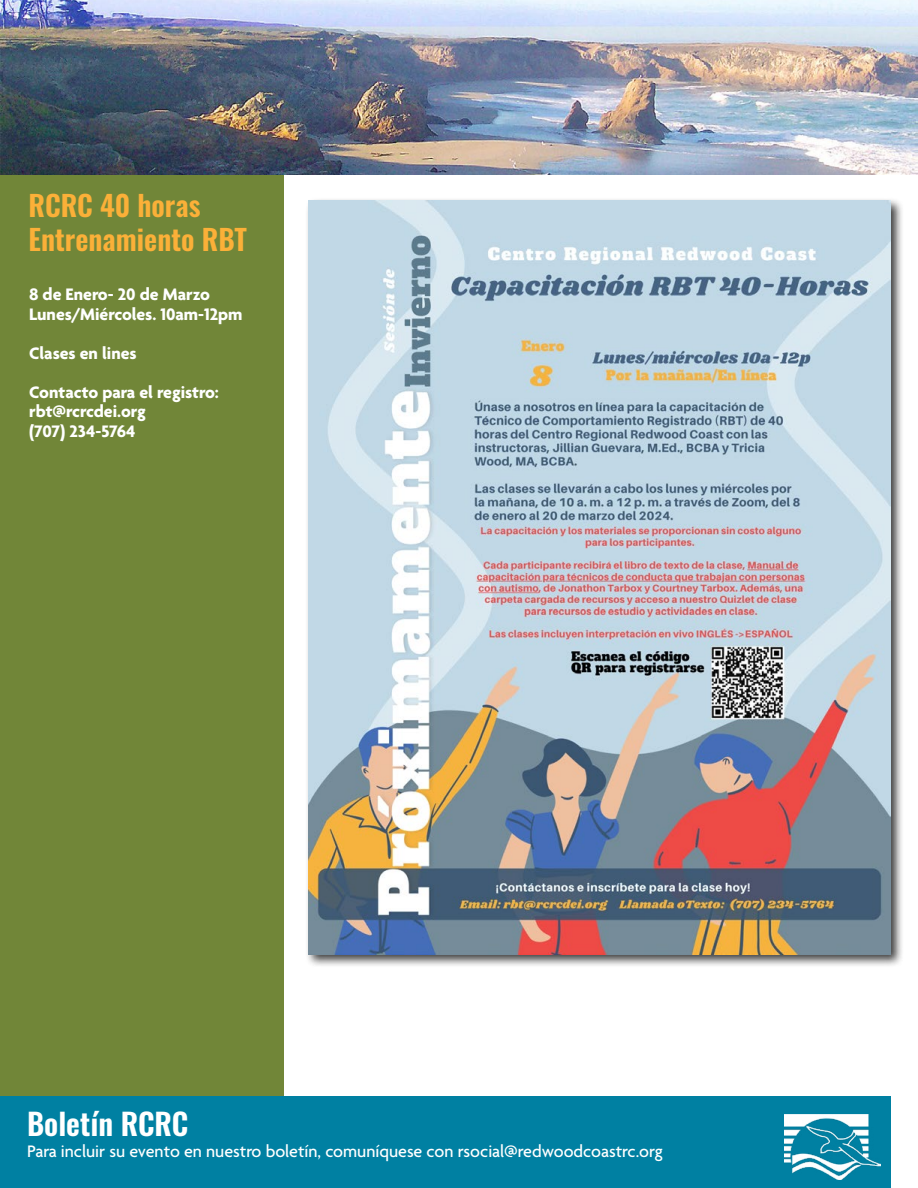
<style>
.page{position:relative;width:918px;height:1188px;background:#fff}
.page>*{position:absolute;margin:0;border:0;box-sizing:border-box;transform-origin:0 0}
.t1{font:600 30px "Oswald";color:#fff}
.t2{font:600 28.5px/34.2px "Oswald";color:#fbb038}
.t3{font:700 18px/19.5px "Agenda";color:#fff}
.t4{font:500 18px "Agenda";color:#fff}
</style>
<div class="page">
<div style="left:0;top:175px;width:284px;height:1013px;background:#718638"></div>
<div style="left:0;top:1096px;width:891px;height:92px;background:#0080a2"></div>
<div style="left:305px;top:198px;width:599px;height:770px;background:#000;opacity:.75"></div>
<img style="left:309px;top:201px;width:582px;height:754px">
<img style="left:0;top:0;width:918px;height:175px">
<img style="left:784px;top:1115px;width:97px;height:64px">
<h2 class="t2" style="left:29px;top:190px;width:220px">RCRC 40 horas<br>Entrenamiento RBT</h2>
<p class="t3" style="left:29px;top:286px;width:215px">8 de Enero- 20 de Marzo<br>Lunes/Miércoles. 10am-12pm</p>
<p class="t3" style="left:29px;top:335px;width:191px;line-height:39px">Clases en lines<br>Contacto para el registro:</p>
<p class="t3" style="left:29px;top:403px;width:118px">rbt@rcrcdei.org (707) 234-5764</p>
<h1 class="t1" style="left:27px;top:1108px;width:163px">Boletín RCRC</h1>
<p class="t4" style="left:27px;top:1142px;width:637px">Para incluir su evento en nuestro boletín, comuníquese con rsocial@redwoodcoastrc.org</p>
</div>
